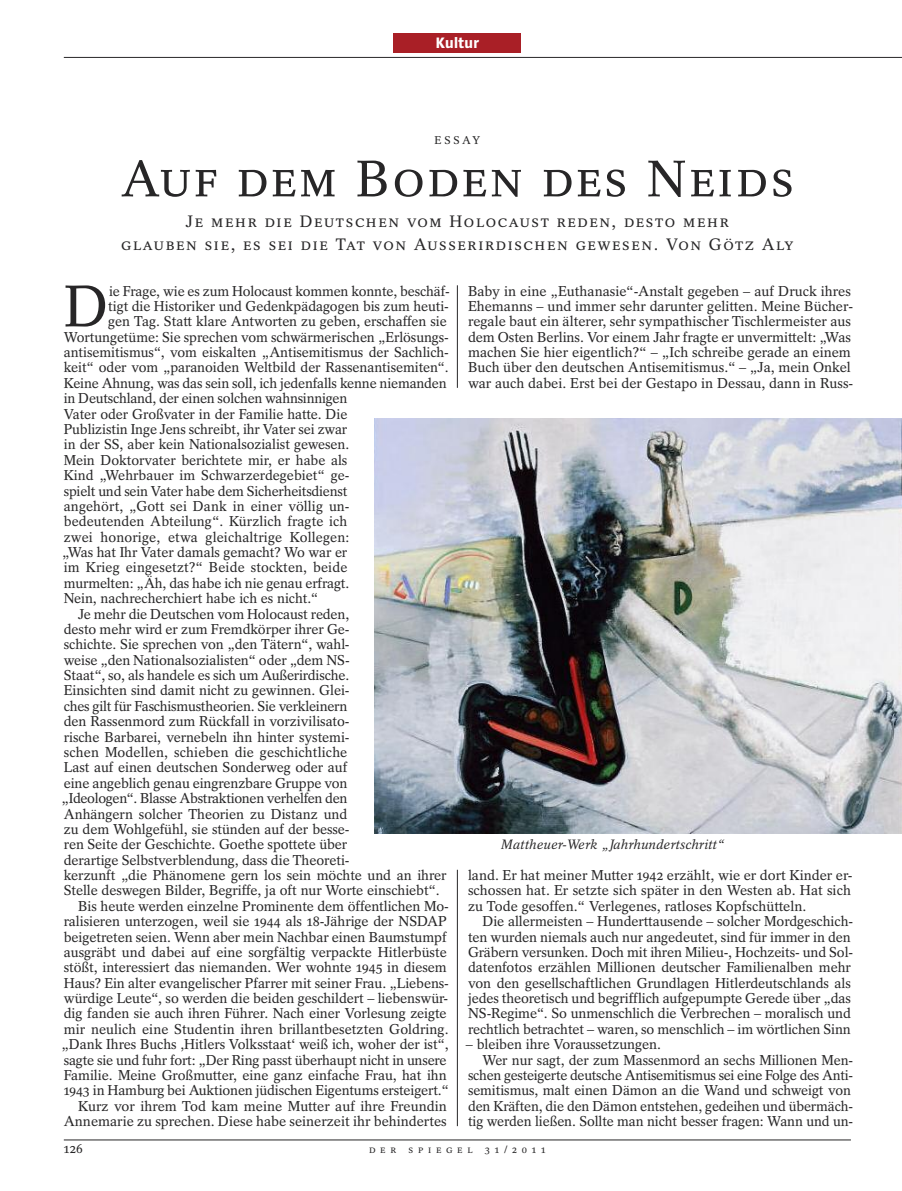
<style>
.page{position:relative;width:902px;height:1191px;background:#fff}
.page>*{position:absolute;margin:0;border:0;box-sizing:border-box;transform-origin:0 0}
.t1{font:58.35px "Spiegel Serif";color:#272627}
.t2{font:51px "Spiegel Serif";color:#272627}
.t3{font:16.5px/22.5px "Spiegel Serif";letter-spacing:.09em;color:#272627;text-align:center}
.t4{font:700 15.75px "Spiegel Sans";letter-spacing:.02em;color:#fff}
.t5{font:14.25px/15.5px "Spiegel Serif";letter-spacing:-.005em;color:#272627}
.t6{font:14.25px "Spiegel Serif";letter-spacing:-.025em;color:#272627}
.t7{font:italic 13.5px "Spiegel Serif";color:#272627}
.t8{font:13.5px "Spiegel Serif";color:#272627}
.t9{font:11.25px "Spiegel Serif";letter-spacing:.235em;color:#272627}
.t10{font:10.5px "Spiegel Serif";letter-spacing:.45em;color:#272627}
</style>
<div class="page">
<div style="left:393px;top:34px;width:128px;height:19px;background:#a91f26"></div>
<hr style="left:457px;top:285px;width:1px;height:103px;background:#272627">
<hr style="left:457px;top:869px;width:1px;height:257px;background:#272627">
<hr style="left:64px;top:1139px;width:786px;height:1px;background:#272627">
<hr style="left:64px;top:57px;width:837px;height:1px;background:#272627">
<img style="left:374px;top:418px;width:527px;height:416px">
<p class="t4" style="left:436px;top:37px;width:45px">Kultur</p>
<p class="t9" style="left:434px;top:136px;width:47px">ESSAY</p>
<h2 class="t2" style="left:121px;top:161px;width:675px">AUF DEM BODEN DES NEIDS</h2>
<p class="t3" style="left:121px;top:212px;width:673px">JE MEHR DIE DEUTSCHEN VOM HOLOCAUST REDEN, DESTO MEHR<br>GLAUBEN SIE, ES SEI DIE TAT VON AUSSERIRDISCHEN GEWESEN. VON GÖTZ ALY</p>
<h1 class="t1" style="left:64px;top:286px;width:46px">D</h1>
<p class="t5" style="left:109px;top:284px;width:342px">ie Frage, wie es zum Holocaust kommen konnte, beschäf-</p>
<p class="t5" style="left:108px;top:300px;width:342px">tigt die Historiker und Gedenkpädagogen bis zum heuti-</p>
<p class="t5" style="left:108px;top:315px;width:340px">gen Tag. Statt klare Antworten zu geben, erschaffen sie</p>
<p class="t5" style="left:64px;top:330px;width:386px">Wortungetüme: Sie sprechen vom schwärmerischen „Erlösungs-</p>
<p class="t5" style="left:64px;top:346px;width:386px">antisemitismus“, vom eiskalten „Antisemitismus der Sachlich-</p>
<p class="t5" style="left:64px;top:361px;width:386px">keit“ oder vom „paranoiden Weltbild der Rassenantisemiten“.</p>
<p class="t5" style="left:64px;top:377px;width:384px">Keine Ahnung, was das sein soll, ich jedenfalls kenne niemanden</p>
<p class="t5" style="left:64px;top:392px;width:285px">in Deutschland, der einen solchen wahnsinnigen</p>
<p class="t5" style="left:64px;top:407px;width:285px">Vater oder Großvater in der Familie hatte. Die</p>
<p class="t5" style="left:64px;top:423px;width:285px">Publizistin Inge Jens schreibt, ihr Vater sei zwar</p>
<p class="t5" style="left:64px;top:438px;width:287px">in der SS, aber kein Nationalsozialist gewesen.</p>
<p class="t5" style="left:64px;top:453px;width:285px">Mein Doktorvater berichtete mir, er habe als</p>
<p class="t5" style="left:64px;top:469px;width:287px">Kind „Wehrbauer im Schwarzerdegebiet“ ge-</p>
<p class="t5" style="left:64px;top:484px;width:285px">spielt und sein Vater habe dem Sicherheitsdienst</p>
<p class="t5" style="left:64px;top:500px;width:287px">angehört, „Gott sei Dank in einer völlig un-</p>
<p class="t5" style="left:64px;top:515px;width:285px">bedeutenden Abteilung“. Kürzlich fragte ich</p>
<p class="t5" style="left:64px;top:530px;width:287px">zwei honorige, etwa gleichaltrige Kollegen:</p>
<p class="t5" style="left:62px;top:546px;width:287px">„Was hat Ihr Vater damals gemacht? Wo war er</p>
<p class="t5" style="left:64px;top:561px;width:285px">im Krieg eingesetzt?“ Beide stockten, beide</p>
<p class="t5" style="left:64px;top:576px;width:287px">murmelten: „Äh, das habe ich nie genau erfragt.</p>
<p class="t5" style="left:64px;top:592px;width:256px">Nein, nachrecherchiert habe ich es nicht.“</p>
<p class="t5" style="left:78px;top:607px;width:272px">Je mehr die Deutschen vom Holocaust reden,</p>
<p class="t5" style="left:64px;top:623px;width:287px">desto mehr wird er zum Fremdkörper ihrer Ge-</p>
<p class="t5" style="left:64px;top:638px;width:287px">schichte. Sie sprechen von „den Tätern“, wahl-</p>
<p class="t5" style="left:64px;top:653px;width:287px">weise „den Nationalsozialisten“ oder „dem NS-</p>
<p class="t5" style="left:64px;top:669px;width:287px">Staat“, so, als handele es sich um Außerirdische.</p>
<p class="t5" style="left:64px;top:684px;width:287px">Einsichten sind damit nicht zu gewinnen. Glei-</p>
<p class="t5" style="left:64px;top:699px;width:285px">ches gilt für Faschismustheorien. Sie verkleinern</p>
<p class="t5" style="left:64px;top:715px;width:287px">den Rassenmord zum Rückfall in vorzivilisato-</p>
<p class="t5" style="left:64px;top:730px;width:287px">rische Barbarei, vernebeln ihn hinter systemi-</p>
<p class="t5" style="left:64px;top:746px;width:285px">schen Modellen, schieben die geschichtliche</p>
<p class="t5" style="left:64px;top:761px;width:285px">Last auf einen deutschen Sonderweg oder auf</p>
<p class="t5" style="left:64px;top:776px;width:285px">eine angeblich genau eingrenzbare Gruppe von</p>
<p class="t6" style="left:62px;top:793px;width:287px">„Ideologen“. Blasse Abstraktionen verhelfen den</p>
<p class="t5" style="left:64px;top:807px;width:285px">Anhängern solcher Theorien zu Distanz und</p>
<p class="t5" style="left:64px;top:822px;width:287px">zu dem Wohlgefühl, sie stünden auf der besse-</p>
<p class="t5" style="left:64px;top:838px;width:285px">ren Seite der Geschichte. Goethe spottete über</p>
<p class="t5" style="left:64px;top:853px;width:287px">derartige Selbstverblendung, dass die Theoreti-</p>
<p class="t5" style="left:64px;top:869px;width:384px">kerzunft „die Phänomene gern los sein möchte und an ihrer</p>
<p class="t5" style="left:64px;top:884px;width:377px">Stelle deswegen Bilder, Begriffe, ja oft nur Worte einschiebt“.</p>
<p class="t5" style="left:78px;top:899px;width:372px">Bis heute werden einzelne Prominente dem öffentlichen Mo-</p>
<p class="t5" style="left:64px;top:915px;width:384px">ralisieren unterzogen, weil sie 1944 als 18-Jährige der NSDAP</p>
<p class="t5" style="left:64px;top:930px;width:384px">beigetreten seien. Wenn aber mein Nachbar einen Baumstumpf</p>
<p class="t5" style="left:64px;top:945px;width:384px">ausgräbt und dabei auf eine sorgfältig verpackte Hitlerbüste</p>
<p class="t5" style="left:64px;top:961px;width:384px">stößt, interessiert das niemanden. Wer wohnte 1945 in diesem</p>
<p class="t5" style="left:64px;top:976px;width:386px">Haus? Ein alter evangelischer Pfarrer mit seiner Frau. „Liebens-</p>
<p class="t5" style="left:64px;top:992px;width:386px">würdige Leute“, so werden die beiden geschildert – liebenswür-</p>
<p class="t5" style="left:64px;top:1007px;width:384px">dig fanden sie auch ihren Führer. Nach einer Vorlesung zeigte</p>
<p class="t5" style="left:64px;top:1022px;width:386px">mir neulich eine Studentin ihren brillantbesetzten Goldring.</p>
<p class="t5" style="left:62px;top:1038px;width:388px">„Dank Ihres Buchs ‚Hitlers Volksstaat‘ weiß ich, woher der ist“,</p>
<p class="t5" style="left:64px;top:1053px;width:384px">sagte sie und fuhr fort: „Der Ring passt überhaupt nicht in unsere</p>
<p class="t5" style="left:64px;top:1068px;width:384px">Familie. Meine Großmutter, eine ganz einfache Frau, hat ihn</p>
<p class="t5" style="left:64px;top:1084px;width:386px">1943 in Hamburg bei Auktionen jüdischen Eigentums ersteigert.“</p>
<p class="t5" style="left:78px;top:1099px;width:370px">Kurz vor ihrem Tod kam meine Mutter auf ihre Freundin</p>
<p class="t5" style="left:64px;top:1115px;width:384px">Annemarie zu sprechen. Diese habe seinerzeit ihr behindertes</p>
<p class="t5" style="left:468px;top:284px;width:387px">Baby in eine „Euthanasie“-Anstalt gegeben – auf Druck ihres Ehemanns – und immer sehr darunter gelitten. Meine Bücher&shy;regale baut ein älterer, sehr sympathischer Tischlermeister aus dem Osten Berlins. Vor einem Jahr fragte er unvermittelt: „Was machen Sie hier eigentlich?“ – „Ich schreibe gerade an einem Buch über den deutschen Antisemitismus.“ – „Ja, mein Onkel war auch dabei. Erst bei der Gestapo in Dessau, dann in Russ-</p>
<p class="t7" style="left:500px;top:840px;width:225px">Mattheuer-Werk „Jahrhundertschritt“</p>
<p class="t5" style="left:468px;top:869px;width:386px;text-align:justify">land. Er hat meiner Mutter 1942 erzählt, wie er dort Kinder er&shy;schossen hat. Er setzte sich später in den Westen ab. Hat sich zu Tode gesoffen.“ Verlegenes, ratloses Kopfschütteln.</p>
<p class="t5" style="left:468px;top:915px;width:386px;text-indent:14px">Die allermeisten – Hunderttausende – solcher Mordgeschich&shy;ten wurden niemals auch nur angedeutet, sind für immer in den Gräbern versunken. Doch mit ihren Milieu-, Hochzeits- und Sol&shy;datenfotos erzählen Millionen deutscher Familienalben mehr von den gesellschaftlichen Grundlagen Hitlerdeutschlands als jedes theoretisch und begrifflich aufgepumpte Gerede über „das NS-Regime“. So unmenschlich die Verbrechen – moralisch und rechtlich betrachtet – waren, so menschlich – im wörtlichen Sinn</p>
<p class="t5" style="left:466px;top:1038px;width:196px">– bleiben ihre Voraussetzungen.</p>
<p class="t5" style="left:482px;top:1053px;width:372px">Wer nur sagt, der zum Massenmord an sechs Millionen Men-</p>
<p class="t5" style="left:468px;top:1068px;width:386px">schen gesteigerte deutsche Antisemitismus sei eine Folge des Anti-</p>
<p class="t5" style="left:468px;top:1084px;width:384px">semitismus, malt einen Dämon an die Wand und schweigt von</p>
<p class="t5" style="left:468px;top:1099px;width:386px">den Kräften, die den Dämon entstehen, gedeihen und übermäch-</p>
<p class="t5" style="left:468px;top:1115px;width:386px">tig werden ließen. Sollte man nicht besser fragen: Wann und un-</p>
<p class="t8" style="left:64px;top:1143px;width:21px">126</p>
<p class="t10" style="left:369px;top:1145px;width:178px">DER SPIEGEL 31/2011</p>
</div>
